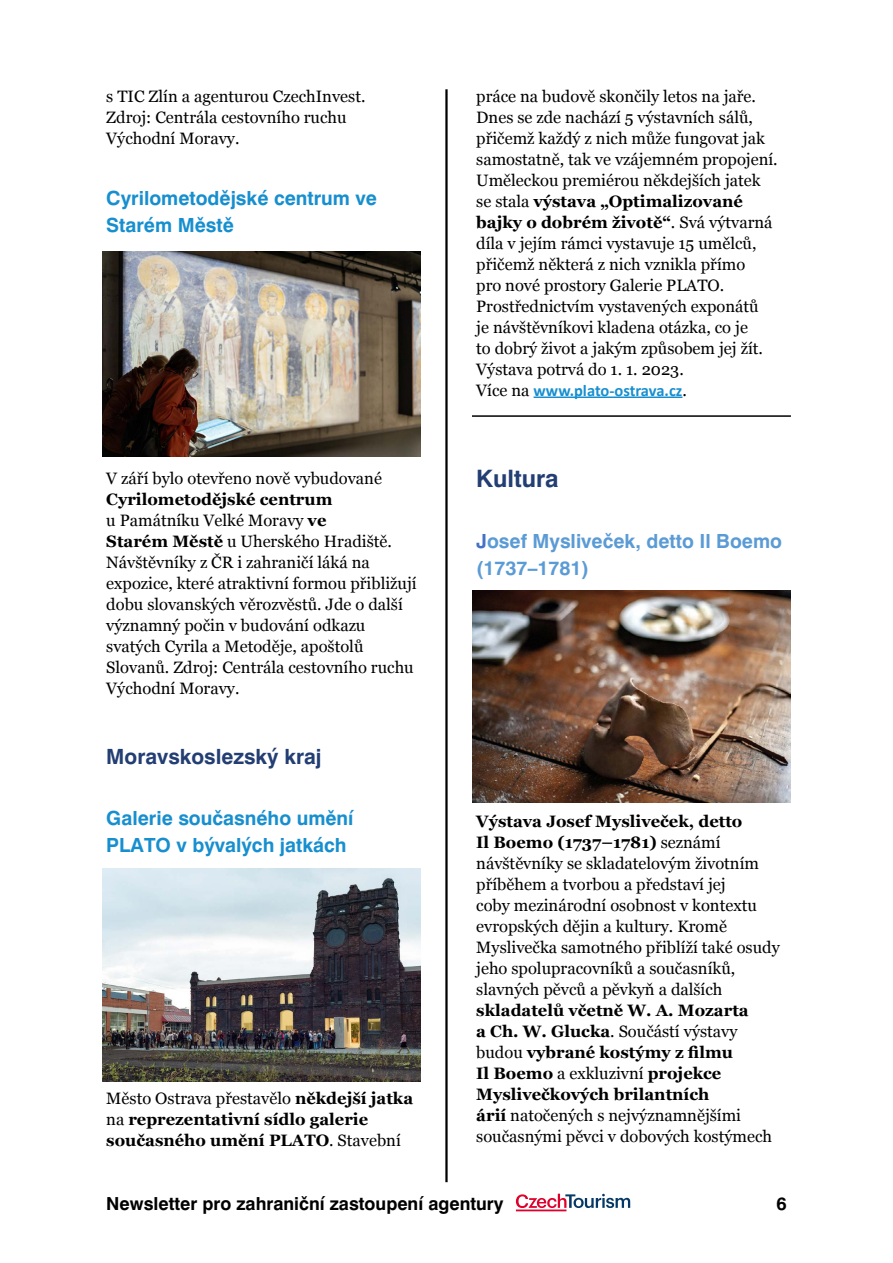
<style>
.page{position:relative;width:893px;height:1263px;background:#fff}
.page>*{position:absolute;margin:0;border:0;box-sizing:border-box;transform-origin:0 0}
.t1{font:700 24px "Swiss 721 BTCE";color:#233e73}
.t2{font:700 21px "Swiss 721 BTCE";color:#233e73}
.t3{font:700 19.5px/27px "Swiss 721 BTCE";color:#178fcf}
.t4{font:700 19.5px/27px "Swiss 721 BTCE";color:#5b9bd5}
.t5{font:700 18px "Swiss 721 BTCE";color:#000}
.t6{font:16.5px/21px "Georgia";color:#000}
.t7{font:700 16.5px/21px "Georgia";color:#000}
.t8{font:700 16.5px "Calibri";color:#178fcf}
.s1{font-weight:700}
.s2{font-weight:400}
.s3{font-family:"Georgia";font-weight:400;color:#000}
.s4{color:#4471c4}
</style>
<div class="page">
<hr style="left:445px;top:89px;width:3px;height:1093px;background:#000">
<svg style="left:516px;top:1194px;width:114px;height:17px"></svg>
<hr style="left:534px;top:396px;width:148px;height:2px;background:#178fcf">
<hr style="left:472px;top:415px;width:319px;height:2px;background:#000">
<img style="left:102px;top:252px;width:319px;height:205px">
<img style="left:102px;top:868px;width:319px;height:213px">
<img style="left:472px;top:590px;width:319px;height:212px">
<p class="t6" style="left:106px;top:86px;width:261px">s TIC Zlín a agenturou CzechInvest.<br>Zdroj: Centrála cestovního ruchu<br>Východní Moravy.</p>
<p class="t3" style="left:106px;top:184px;width:272px">Cyrilometodějské centrum ve<br>Starém Městě</p>
<p class="t6" style="left:106px;top:468px;width:277px">V září bylo otevřeno nově vybudované</p>
<p class="t6" style="left:106px;top:489px;width:312px"><span class="s1">Cyrilometodějské centrum<br></span>u Památníku Velké Moravy <span class="s1">ve<br>Starém Městě</span> u Uherského Hradiště.<br>Návštěvníky z ČR i zahraničí láká na expozice, které atraktivní formou přibližují dobu slovanských věrozvěstů. Jde o další významný počin v budování odkazu svatých Cyrila a Metoděje, apoštolů Slovanů. Zdroj: Centrála cestovního ruchu Východní Moravy.</p>
<p class="t2" style="left:106px;top:742px;width:217px">Moravskoslezský kraj</p>
<p class="t3" style="left:106px;top:805px;width:249px">Galerie současného umění<br>PLATO v bývalých jatkách</p>
<p class="t7" style="left:106px;top:1088px;width:308px"><span class="s2">Město Ostrava přestavělo</span> někdejší jatka <span class="s2">na</span> reprezentativní sídlo galerie současného umění PLATO<span class="s2">. Stavební</span></p>
<p class="t6" style="left:476px;top:86px;width:303px">práce na budově skončily letos na jaře.<br>Dnes se zde nachází 5 výstavních sálů, přičemž každý z nich může fungovat jak samostatně, tak ve vzájemném propojení.<br>Uměleckou premiérou někdejších jatek se stala <span class="s1">výstava „Optimalizované bajky o dobrém životě“</span>. Svá výtvarná díla v jejím rámci vystavuje 15 umělců, přičemž některá z nich vznikla přímo<br>pro nové prostory Galerie PLATO.<br>Prostřednictvím vystavených exponátů<br>je návštěvníkovi kladena otázka, co je<br>to dobrý život a jakým způsobem jej žít.<br>Výstava potrvá do 1. 1. 2023.</p>
<p class="t8" style="left:476px;top:380px;width:212px"><span class="s3">Více na</span> www.plato-ostrava.cz<span class="s3">.</span></p>
<h1 class="t1" style="left:476px;top:462px;width:84px">Kultura</h1>
<p class="t4" style="left:476px;top:528px;width:307px"><span class="s4">J</span>osef Mysliveček, detto Il Boemo (1737–1781)</p>
<p class="t6" style="left:476px;top:811px;width:305px"><span class="s1">Výstava Josef Mysliveček, detto<br>Il Boemo (1737–1781)</span> seznámí návštěvníky se skladatelovým životním příběhem a tvorbou a představí jej<br>coby mezinárodní osobnost v kontextu evropských dějin a kultury. Kromě Myslivečka samotného přiblíží také osudy jeho spolupracovníků a současníků, slavných pěvců a pěvkyň a dalších</p>
<p class="t7" style="left:476px;top:1000px;width:297px">skladatelů včetně W. A. Mozarta<br>a Ch. W. Glucka<span class="s2">. Součástí výstavy budou</span> vybrané kostýmy z filmu<br>Il Boemo <span class="s2">a exkluzivní</span> projekce<br>Myslivečkových brilantních<br>árií <span class="s2">natočených s nejvýznamnějšími současnými pěvci v dobových kostýmech</span></p>
<p class="t5" style="left:106px;top:1191px;width:399px">Newsletter pro zahraniční zastoupení agentury</p>
<p class="t5" style="left:776px;top:1191px;width:12px">6</p>
</div>
